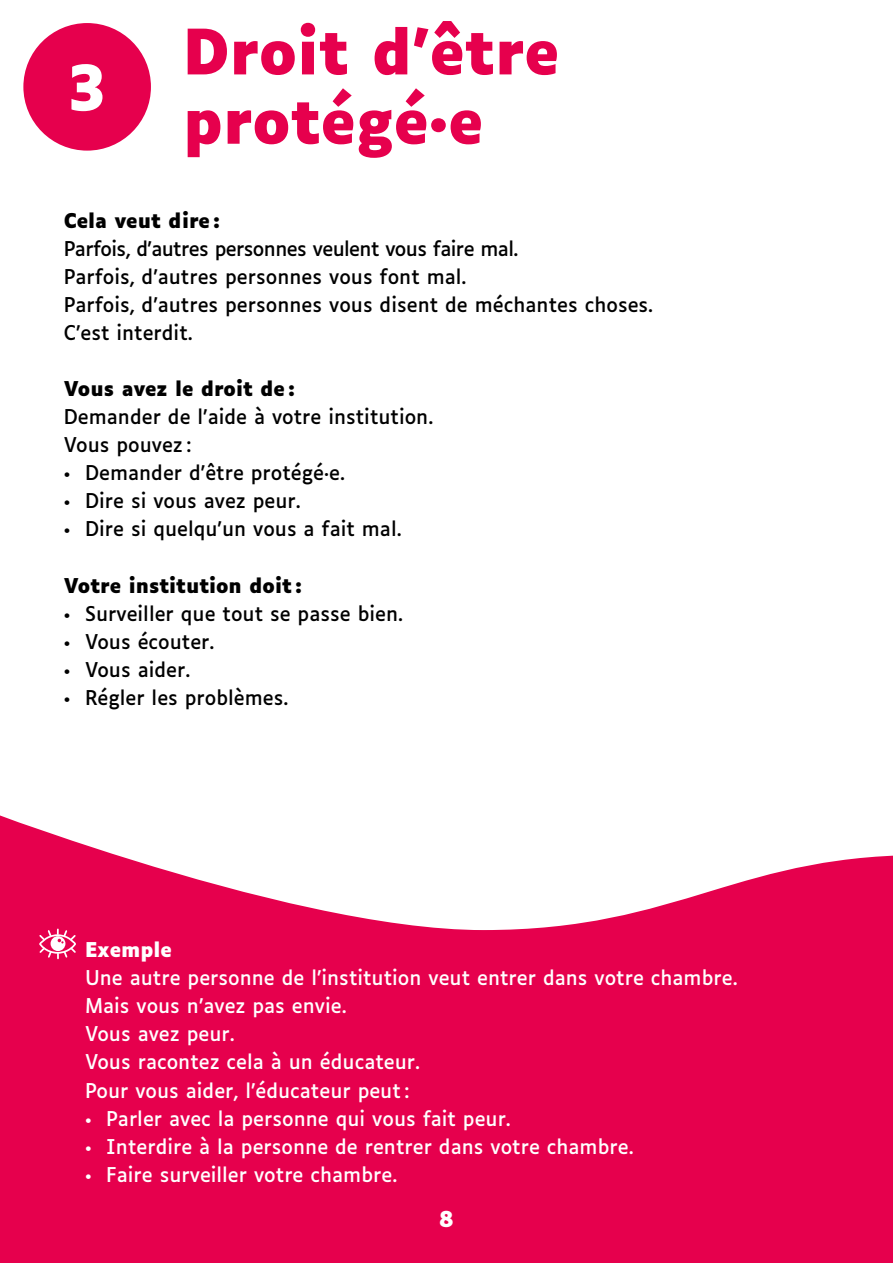
<style>
.page{position:relative;width:893px;height:1263px;background:#fff}
.page>*{position:absolute;margin:0;border:0;box-sizing:border-box;transform-origin:0 0}
.t1{font:700 60px/69.3px "Luciole";color:#e6004d}
.t2{font:700 60px "Luciole";color:#fff}
.t3{font:700 21px "Luciole";color:#fff}
.t4{font:19.5px/28px "Luciole";color:#000}
.t5{font:19.5px/28px "Luciole";color:#fff}
.t6{font:700 19.5px "Luciole";color:#000}
.t7{font:700 19.5px "Luciole";color:#fff}
</style>
<div class="page">
<div style="left:23px;top:23px;width:128px;height:128px;background:#e6004d;border-radius:50%"></div>
<svg style="left:0;top:815px;width:893px;height:448px;fill:#e6004d"></svg>
<svg style="left:38px;top:928px;width:39px;height:32px"></svg>
<h1 class="t2" style="left:68px;top:55px;width:39px">3</h1>
<h1 class="t1" style="left:183px;top:19px;width:378px">Droit d’être protégé·e</h1>
<p class="t6" style="left:64px;top:210px;width:158px">Cela veut dire :</p>
<p class="t4" style="left:64px;top:233px;width:591px">Parfois, d’autres personnes veulent vous faire mal.<br>Parfois, d’autres personnes vous font mal.<br>Parfois, d’autres personnes vous disent de méchantes choses.<br>C’est interdit.</p>
<p class="t6" style="left:64px;top:378px;width:232px">Vous avez le droit de :</p>
<p class="t4" style="left:64px;top:401px;width:371px">Demander de l’aide à votre institution.<br>Vous pouvez :</p>
<p class="t4" style="left:64px;top:457px;width:283px">• Demander d’être protégé·e.</p>
<p class="t4" style="left:64px;top:485px;width:239px">• Dire si vous avez peur.</p>
<p class="t4" style="left:64px;top:513px;width:339px">• Dire si quelqu’un vous a fait mal.</p>
<p class="t6" style="left:64px;top:574px;width:239px">Votre institution doit :</p>
<p class="t4" style="left:64px;top:598px;width:341px">• Surveiller que tout se passe bien.</p>
<p class="t4" style="left:64px;top:626px;width:152px">• Vous écouter.</p>
<p class="t4" style="left:64px;top:654px;width:128px">• Vous aider.</p>
<p class="t4" style="left:64px;top:682px;width:226px">• Régler les problèmes.</p>
<p class="t7" style="left:85px;top:939px;width:88px">Exemple</p>
<p class="t5" style="left:85px;top:962px;width:654px">Une autre personne de l’institution veut entrer dans votre chambre.<br>Mais vous n’avez pas envie.<br>Vous avez peur.<br>Vous racontez cela à un éducateur.<br>Pour vous aider, l’éducateur peut :</p>
<p class="t5" style="left:85px;top:1102px;width:427px">• Parler avec la personne qui vous fait peur.</p>
<p class="t5" style="left:85px;top:1131px;width:550px">• Interdire à la personne de rentrer dans votre chambre.</p>
<p class="t5" style="left:85px;top:1159px;width:314px">• Faire surveiller votre chambre.</p>
<p class="t3" style="left:439px;top:1207px;width:17px">8</p>
</div>
